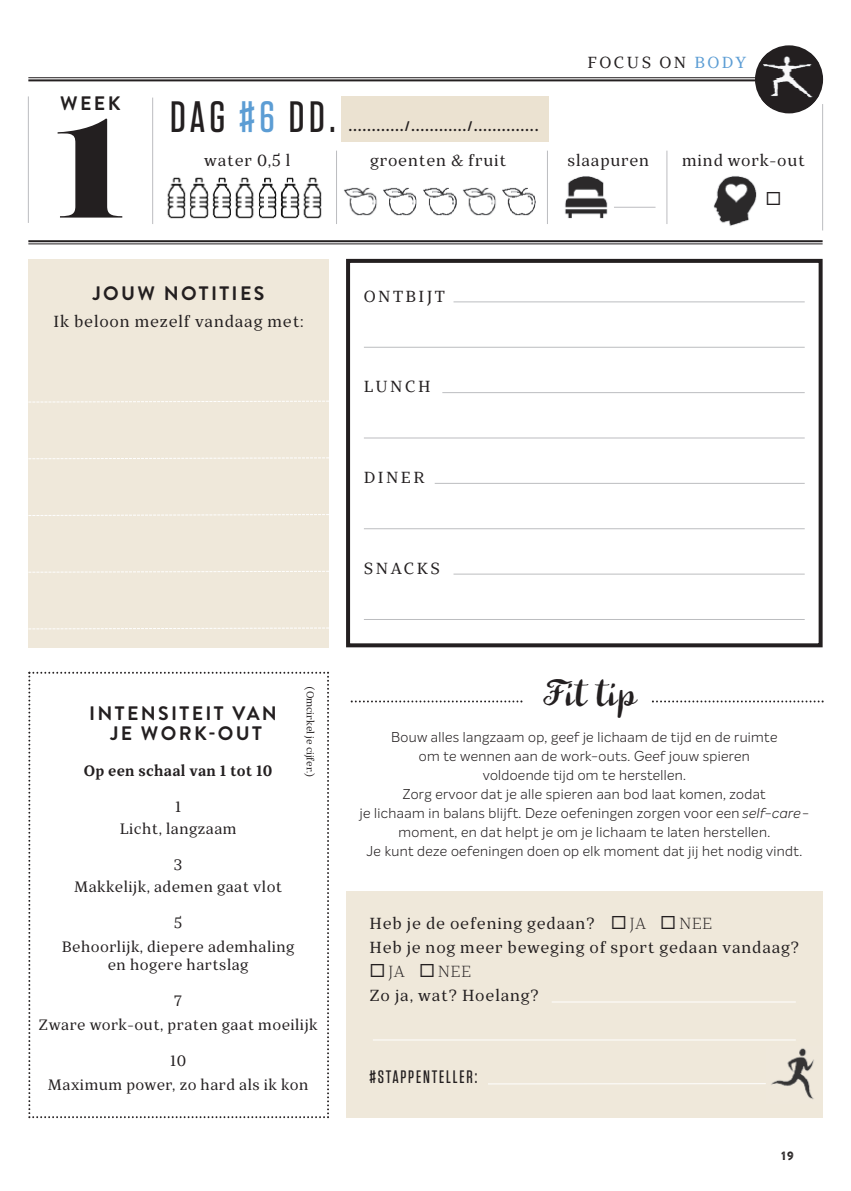
<style>
.page{position:relative;width:851px;height:1191px;background:#fff}
.page>*{position:absolute;margin:0;border:0;box-sizing:border-box;transform-origin:0 0}
.t1{font:800 138.8px "Encorpada Classic";color:#231f20}
.t2{font:45.4px "HMS Gilbert Brush";letter-spacing:.02em;color:#231f20}
.t3{font:500 43.8px "Tungsten";color:#231f20}
.t4{font:700 19.4px/20px "Brandon Grotesque";letter-spacing:.12em;color:#231f20;text-align:center}
.t5{font:500 18px "Tungsten";letter-spacing:.1em;color:#231f20}
.t6{font:16px "TT Bells";letter-spacing:.05em;color:#231f20}
.t7{font:16px "TT Bells";letter-spacing:.15em;color:#231f20}
.t8{font:300 16px "TT Bells";letter-spacing:.015em;color:#231f20}
.t9{font:15px/24px "TT Bells";letter-spacing:.03em;color:#231f20;text-align:center}
.t10{font:700 15px "TT Bells";letter-spacing:.015em;color:#231f20}
.t11{font:300 14px/19px "Intelo Alt";letter-spacing:.025em;color:#231f20;text-align:center}
.t12{font:700 14px "Brandon Grotesque";color:#231f20}
.t13{font:12px "Brandon Printed Two";color:#231f20}
.t14{font:10px "TT Bells";color:#231f20}
.s1{color:#5c9dd4}
.s2{font-style:italic}
</style>
<div class="page">
<div style="left:346px;top:891px;width:476px;height:227px;background:#efe8da"></div>
<svg style="left:28px;top:672px;width:301px;height:446px"></svg>
<div style="left:341px;top:96px;width:207px;height:46px;background:#ebe2d1"></div>
<hr style="left:28px;top:77px;width:794px;height:1px;background:#231f20">
<hr style="left:28px;top:79px;width:794px;height:2px;background:#231f20">
<hr style="left:28px;top:96px;width:1px;height:127px;background:#bcbdc0">
<hr style="left:152px;top:98px;width:1px;height:126px;background:#bcbdc0">
<hr style="left:336px;top:151px;width:1px;height:73px;background:#bcbdc0">
<hr style="left:547px;top:151px;width:1px;height:73px;background:#bcbdc0">
<hr style="left:666px;top:151px;width:1px;height:73px;background:#bcbdc0">
<hr style="left:28px;top:240px;width:794px;height:2px;background:#231f20">
<hr style="left:28px;top:243px;width:794px;height:1px;background:#231f20">
<img style="left:344px;top:187px;width:192px;height:29px">
<img style="left:167px;top:177px;width:64px;height:42px">
<img style="left:235px;top:177px;width:65px;height:42px">
<img style="left:303px;top:177px;width:19px;height:42px">
<hr style="left:613px;top:207px;width:42px;height:1px;background:#bcbdc0">
<img style="left:565px;top:176px;width:49px;height:43px">
<img style="left:713px;top:176px;width:44px;height:50px">
<hr style="left:822px;top:104px;width:1px;height:126px;background:#bcbdc0">
<svg style="left:754px;top:45px;width:69px;height:68px;background:#454243"></svg>
<img style="left:761px;top:77px;width:57px;height:4px">
<img style="left:761px;top:96px;width:57px;height:12px">
<img style="left:761px;top:78px;width:57px;height:1px">
<img style="left:761px;top:53px;width:57px;height:9px">
<div style="left:28px;top:259px;width:301px;height:388px;background:#efe8da"></div>
<svg style="left:28px;top:400px;width:301px;height:3px"></svg>
<svg style="left:28px;top:457px;width:301px;height:2px"></svg>
<svg style="left:28px;top:514px;width:301px;height:2px"></svg>
<svg style="left:28px;top:571px;width:301px;height:2px"></svg>
<svg style="left:28px;top:627px;width:301px;height:3px"></svg>
<div style="left:346px;top:259px;width:476px;height:388px;border:4px solid #231f20"></div>
<hr style="left:453px;top:301px;width:351px;height:1px;background:#bcbdc0">
<hr style="left:364px;top:347px;width:440px;height:1px;background:#bcbdc0">
<hr style="left:442px;top:392px;width:362px;height:1px;background:#bcbdc0">
<hr style="left:364px;top:437px;width:440px;height:1px;background:#bcbdc0">
<hr style="left:434px;top:483px;width:370px;height:1px;background:#bcbdc0">
<hr style="left:364px;top:528px;width:440px;height:1px;background:#bcbdc0">
<hr style="left:453px;top:573px;width:351px;height:1px;background:#bcbdc0">
<hr style="left:364px;top:619px;width:440px;height:1px;background:#bcbdc0">
<hr style="left:488px;top:1083px;width:277px;height:1px;background:#fff">
<img style="left:765px;top:1048px;width:49px;height:52px">
<svg style="left:652px;top:700px;width:171px;height:2px"></svg>
<svg style="left:350px;top:700px;width:172px;height:2px"></svg>
<hr style="left:551px;top:1001px;width:244px;height:1px;background:#fff">
<hr style="left:373px;top:1039px;width:422px;height:1px;background:#fff">
<p class="t7" style="left:587px;top:56px;width:160px">FOCUS ON <span class="s1">BODY</span></p>
<h3 class="t4" style="left:60px;top:96px;width:62px">WEEK</h3>
<h3 class="t3" style="left:170px;top:91px;width:167px">DAG <span class="s1">#6</span> DD.</h3>
<h1 class="t1" style="left:54px;top:113px;width:74px">1</h1>
<p class="t12" style="left:348px;top:121px;width:191px">............/............/..............</p>
<p class="t6" style="left:204px;top:155px;width:88px">water 0,5 l</p>
<p class="t6" style="left:370px;top:155px;width:138px">groenten &amp; fruit</p>
<p class="t6" style="left:567px;top:155px;width:83px">slaapuren</p>
<p class="t6" style="left:682px;top:155px;width:124px">mind work-out</p>
<h3 class="t4" style="left:93px;top:286px;width:173px">JOUW NOTITIES</h3>
<p class="t7" style="left:364px;top:290px;width:83px">ONTBIJT</p>
<p class="t6" style="left:54px;top:315px;width:252px">Ik beloon mezelf vandaag met:</p>
<p class="t6" style="left:364px;top:381px;width:68px">LUNCH</p>
<p class="t6" style="left:364px;top:472px;width:62px">DINER</p>
<p class="t6" style="left:364px;top:562px;width:78px">SNACKS</p>
<p class="t14" style="left:314px;top:686px;width:93px;rotate:90deg">(Omcirkel je cijfer.)</p>
<h3 class="t4" style="left:89px;top:706px;width:189px">INTENSITEIT VAN<br>JE WORK-OUT</h3>
<p class="t10" style="left:84px;top:765px;width:190px">Op een schaal van 1 tot 10</p>
<p class="t9" style="left:120px;top:797px;width:118px;line-height:22px">1<br>Licht, langzaam</p>
<p class="t9" style="left:74px;top:855px;width:210px;line-height:22px">3<br>Makkelijk, ademen gaat vlot</p>
<p class="t9" style="left:62px;top:912px;width:234px">5<br>Behoorlijk, diepere ademhaling</p>
<p class="t9" style="left:108px;top:954px;width:142px">en hogere hartslag</p>
<p class="t9" style="left:39px;top:990px;width:280px">7<br>Zware work-out, praten gaat moeilijk</p>
<p class="t9" style="left:48px;top:1050px;width:262px">10<br>Maximum power, zo hard als ik kon</p>
<h2 class="t2" style="left:543px;top:674px;width:95px">Fit tip</h2>
<p class="t11" style="left:359px;top:726px;width:451px">Bouw alles langzaam op, geef je lichaam de tijd en de ruimte<br>om te wennen aan de work-outs. Geef jouw spieren<br>voldoende tijd om te herstellen.<br>Zorg ervoor dat je alle spieren aan bod laat komen, zodat<br>je lichaam in balans blijft. Deze oefeningen zorgen voor een <span class="s2">self-care&shy;</span>moment, en dat helpt je om je lichaam te laten herstellen.<br>Je kunt deze oefeningen doen op elk moment dat jij het nodig vindt.</p>
<p class="t6" style="left:369px;top:918px;width:227px">Heb je de oefening gedaan?</p>
<p class="t8" style="left:629px;top:918px;width:18px">JA</p>
<p class="t8" style="left:679px;top:918px;width:35px">NEE</p>
<p class="t6" style="left:369px;top:942px;width:431px">Heb je nog meer beweging of sport gedaan vandaag?</p>
<p class="t8" style="left:388px;top:966px;width:18px">JA</p>
<p class="t8" style="left:438px;top:966px;width:35px">NEE</p>
<p class="t6" style="left:369px;top:990px;width:171px">Zo ja, wat? Hoelang?</p>
<p class="t5" style="left:369px;top:1066px;width:109px">#STAPPENTELLER:</p>
<p class="t13" style="left:781px;top:1147px;width:15px">19</p>
</div>
